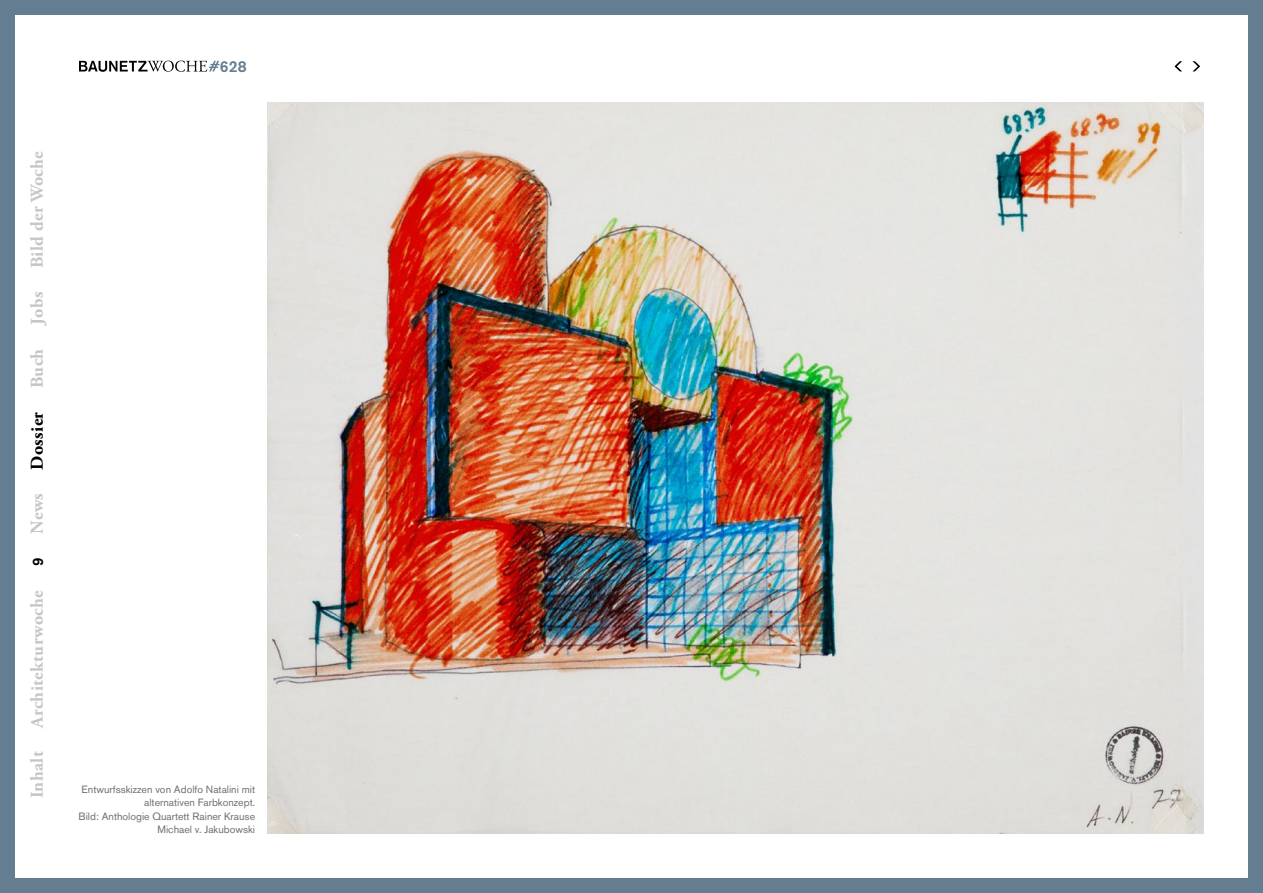
<style>
.page{position:relative;width:1263px;height:893px;background:#fff}
.page>*{position:absolute;margin:0;border:0;box-sizing:border-box;transform-origin:0 0}
.t1{font:700 18px "Adobe Garamond Pro";letter-spacing:.02em;color:#c6c6c6}
.t2{font:700 18px "Adobe Garamond Pro";letter-spacing:.02em;color:#000}
.t3{font:500 15.75px "Akzidenz Grotesk BQ";color:#647d91}
.t4{font:500 15px "Akzidenz Grotesk BQ";color:#000}
.t5{font:10.5px/13.5px "Akzidenz Grotesk BQ";color:#706f6f;text-align:right}
</style>
<div class="page">
<div style="left:0;top:0;width:1263px;height:893px;border:15px solid #647d91"></div>
<svg style="left:1192px;top:61px;width:8px;height:10px"></svg>
<svg style="left:1174px;top:61px;width:8px;height:10px"></svg>
<img style="left:268px;top:102px;width:935px;height:731px">
<svg style="left:79px;top:61px;width:140px;height:11px"></svg>
<h1 class="t1" style="left:27px;top:268px;width:119px;rotate:-90deg">Bild der Woche</h1>
<h1 class="t1" style="left:27px;top:325px;width:34px;rotate:-90deg">Jobs</h1>
<h1 class="t1" style="left:27px;top:388px;width:41px;rotate:-90deg">Buch</h1>
<h1 class="t2" style="left:27px;top:470px;width:59px;rotate:-90deg">Dossier</h1>
<h1 class="t1" style="left:27px;top:534px;width:42px;rotate:-90deg">News</h1>
<h3 class="t4" style="left:29px;top:566px;width:10px;rotate:-90deg">9</h3>
<h1 class="t1" style="left:27px;top:728px;width:139px;rotate:-90deg">Architekturwoche</h1>
<h1 class="t1" style="left:27px;top:798px;width:49px;rotate:-90deg">Inhalt</h1>
<h2 class="t3" style="left:220px;top:56px;width:28px">628</h2>
<p class="t5" style="left:79px;top:782px;width:178px">Entwurfsskizzen von Adolfo Natalini mit alternativen Farbkonzept.<br>Bild: Anthologie Quartett Rainer Krause Michael v. Jakubowski</p>
</div>
